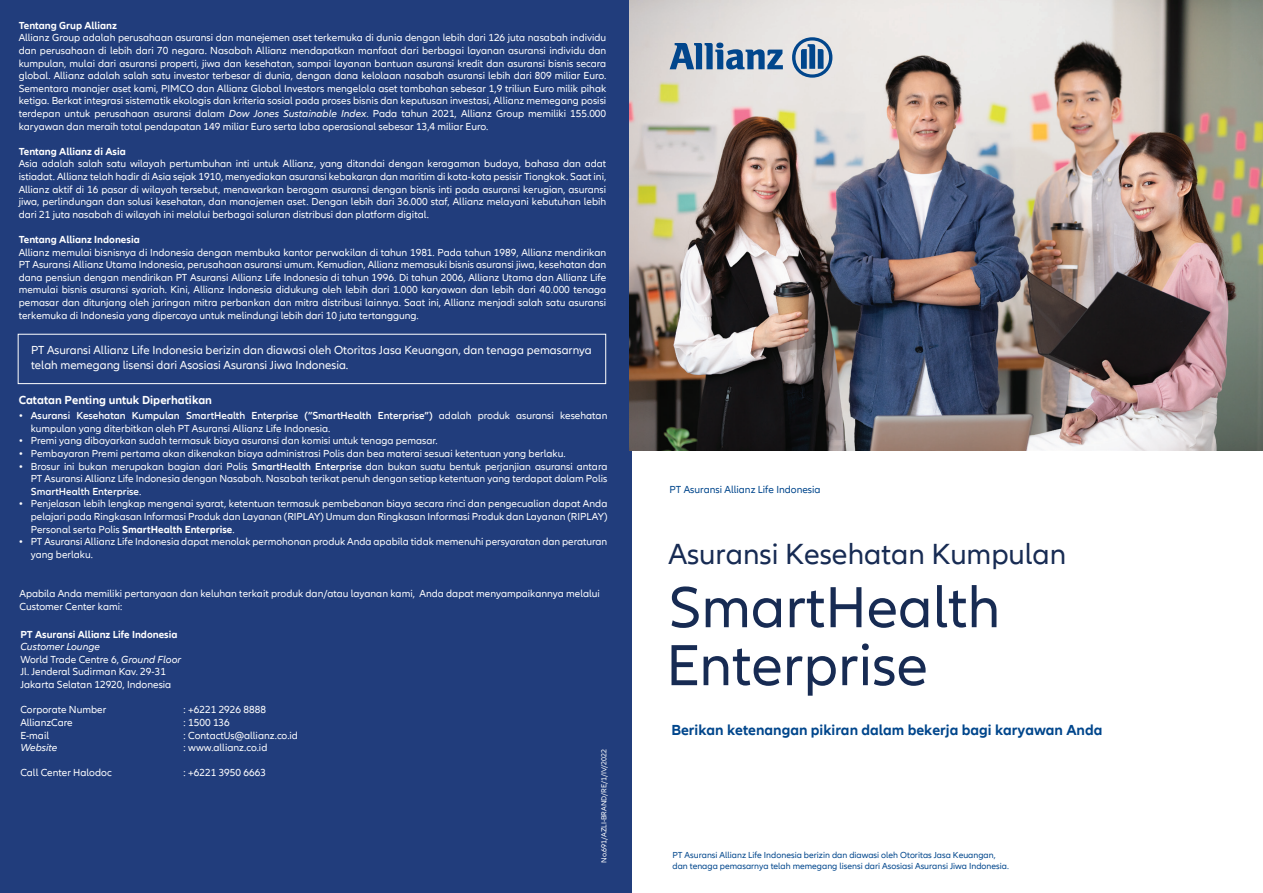
<style>
.page{position:relative;width:1263px;height:893px;background:#fff}
.page>*{position:absolute;margin:0;border:0;box-sizing:border-box;transform-origin:0 0}
.t1{font:60px "Allianz Neo";color:#172b53}
.t2{font:30px "Allianz Neo";color:#172b53}
.t3{font:700 15px "Allianz Neo";color:#01468c}
.t4{font:12px/14.4px "Allianz Neo";color:#fff}
.t5{font:700 12px "Allianz Neo";color:#fff}
.t6{font:10.5px/12.6px "Allianz Neo";color:#fff;text-align:justify}
.t7{font:700 10.5px "Allianz Neo";color:#fff}
.t8{font:10.5px "Allianz Neo";color:#01468c}
.t9{font:italic 10.5px "Allianz Neo";color:#fff}
.t10{font:600 10.5px/12.6px "Allianz Neo";color:#fff;text-align:justify}
.t11{font:9px/10.8px "Allianz Neo";color:#01468c}
.t12{font:7.5px "Allianz Neo";letter-spacing:-.01em;color:#fff}
.s1{font-style:italic}
.s2{font-weight:600}
.s3{font-weight:700}
</style>
<div class="page">
<div style="left:0;top:0;width:631px;height:893px;background:#213d7c"></div>
<div style="left:18px;top:334px;width:588px;height:50px;border:1px solid #fff"></div>
<img style="left:630px;top:0;width:633px;height:450px">
<svg style="left:670px;top:43px;width:113px;height:26px;background:#6c8eb2"></svg>
<svg style="left:792px;top:37px;width:40px;height:41px;background:#7d9bba"></svg>
<p class="t7" style="left:19px;top:19px;width:100px">Tentang Grup Allianz</p>
<p class="t6" style="left:19px;top:32px;width:589px">Allianz Group adalah perusahaan asuransi dan manejemen aset terkemuka di dunia dengan lebih dari 126 juta nasabah individu dan perusahaan di lebih dari 70 negara. Nasabah Allianz mendapatkan manfaat dari berbagai layanan asuransi individu dan kumpulan, mulai dari asuransi properti, jiwa dan kesehatan, sampai layanan bantuan asuransi kredit dan asuransi bisnis secara global. Allianz adalah salah satu investor terbesar di dunia, dengan dana kelolaan nasabah asuransi lebih dari 809 miliar Euro.<br>Sementara manajer aset kami, PIMCO dan Allianz Global Investors mengelola aset tambahan sebesar 1,9 triliun Euro milik pihak ketiga. Berkat integrasi sistematik ekologis dan kriteria sosial pada proses bisnis dan keputusan investasi, Allianz memegang posisi terdepan untuk perusahaan asuransi dalam <span class="s1">Dow Jones Sustainable Index</span>. Pada tahun 2021, Allianz Group memiliki 155.000 karyawan dan meraih total pendapatan 149 miliar Euro serta laba operasional sebesar 13,4 miliar Euro.</p>
<p class="t7" style="left:19px;top:145px;width:109px">Tentang Allianz di Asia</p>
<p class="t6" style="left:19px;top:158px;width:589px">Asia adalah salah satu wilayah pertumbuhan inti untuk Allianz, yang ditandai dengan keragaman budaya, bahasa dan adat istiadat. Allianz telah hadir di Asia sejak 1910, menyediakan asuransi kebakaran dan maritim di kota-kota pesisir Tiongkok. Saat ini, Allianz aktif di 16 pasar di wilayah tersebut, menawarkan beragam asuransi dengan bisnis inti pada asuransi kerugian, asuransi jiwa, perlindungan dan solusi kesehatan, dan manajemen aset. Dengan lebih dari 36.000 staf, Allianz melayani kebutuhan lebih dari 21 juta nasabah di wilayah ini melalui berbagai saluran distribusi dan platform digital.</p>
<p class="t7" style="left:19px;top:233px;width:123px">Tentang Allianz Indonesia</p>
<p class="t6" style="left:19px;top:246px;width:589px">Allianz memulai bisnisnya di Indonesia dengan membuka kantor perwakilan di tahun 1981. Pada tahun 1989, Allianz mendirikan PT Asuransi Allianz Utama Indonesia, perusahaan asuransi umum. Kemudian, Allianz memasuki bisnis asuransi jiwa, kesehatan dan dana pensiun dengan mendirikan PT Asuransi Allianz Life Indonesia di tahun 1996. Di tahun 2006, Allianz Utama dan Allianz Life memulai bisnis asuransi syariah. Kini, Allianz Indonesia didukung oleh lebih dari 1.000 karyawan dan lebih dari 40.000 tenaga pemasar dan ditunjang oleh jaringan mitra perbankan dan mitra distribusi lainnya. Saat ini, Allianz menjadi salah satu asuransi terkemuka di Indonesia yang dipercaya untuk melindungi lebih dari 10 juta tertanggung.</p>
<p class="t4" style="left:31px;top:343px;width:562px">PT Asuransi Allianz Life Indonesia berizin dan diawasi oleh Otoritas Jasa Keuangan, dan tenaga pemasarnya telah memegang lisensi dari Asosiasi Asuransi Jiwa Indonesia.</p>
<p class="t5" style="left:19px;top:393px;width:195px">Catatan Penting untuk Diperhatikan</p>
<p class="t6" style="left:31px;top:410px;width:578px;text-align:left"><span class="s2">Asuransi Kesehatan Kumpulan SmartHealth Enterprise (”SmartHealth Enterprise”)</span> adalah produk asuransi kesehatan kumpulan yang diterbitkan oleh PT Asuransi Allianz Life Indonesia.<br>Premi yang dibayarkan sudah termasuk biaya asuransi dan komisi untuk tenaga pemasar.<br>Pembayaran Premi pertama akan dikenakan biaya administrasi Polis dan bea materai sesuai ketentuan yang berlaku.<br>Brosur ini bukan merupakan bagian dari Polis <span class="s2">SmartHealth Enterprise</span> dan bukan suatu bentuk perjanjian asuransi antara PT Asuransi Allianz Life Indonesia dengan Nasabah. Nasabah terikat penuh dengan setiap ketentuan yang terdapat dalam Polis <span class="s2">SmartHealth Enterprise</span>.<br>Penjelasan lebih lengkap mengenai syarat, ketentuan termasuk pembebanan biaya secara rinci dan pengecualian dapat Anda pelajari pada Ringkasan Informasi Produk dan Layanan (RIPLAY) Umum dan Ringkasan Informasi Produk dan Layanan (RIPLAY)<br>Personal serta Polis <span class="s3">SmartHealth Enterprise</span>.<br>PT Asuransi Allianz Life Indonesia dapat menolak permohonan produk Anda apabila tidak memenuhi persyaratan dan peraturan yang berlaku.</p>
<p class="t10" style="left:19px;top:410px;width:6px">•</p>
<p class="t10" style="left:19px;top:435px;width:6px">• • •</p>
<p class="t10" style="left:19px;top:498px;width:6px">•</p>
<p class="t10" style="left:19px;top:536px;width:6px">•</p>
<p class="t6" style="left:19px;top:588px;width:582px">Apabila Anda memiliki pertanyaan dan keluhan terkait produk dan/atau layanan kami, Anda dapat menyampaikannya melalui<br>Customer Center kami:</p>
<p class="t7" style="left:20px;top:628px;width:159px">PT Asuransi Allianz Life Indonesia</p>
<p class="t6" style="left:20px;top:641px;width:162px;text-align:left"><span class="s1">Customer Lounge<br></span>World Trade Centre 6, <span class="s1">Ground Floor<br></span>Jl. Jenderal Sudirman Kav. 29-31<br>Jakarta Selatan 12920, Indonesia</p>
<p class="t6" style="left:20px;top:704px;width:87px">Corporate Number</p>
<p class="t6" style="left:184px;top:704px;width:84px">: +6221 2926 8888</p>
<p class="t6" style="left:20px;top:716px;width:54px">AllianzCare</p>
<p class="t6" style="left:184px;top:716px;width:48px">: 1500 136</p>
<p class="t6" style="left:20px;top:729px;width:30px">E-mail</p>
<p class="t6" style="left:184px;top:729px;width:116px">: ContactUs@allianz.co.id</p>
<p class="t9" style="left:20px;top:742px;width:39px">Website</p>
<p class="t6" style="left:184px;top:742px;width:85px">: www.allianz.co.id</p>
<p class="t6" style="left:20px;top:767px;width:93px">Call Center Halodoc</p>
<p class="t6" style="left:184px;top:767px;width:84px">: +6221 3950 6663</p>
<p class="t12" style="left:600px;top:863px;width:115px;rotate:-90deg">No.691/AZLI-BRAND/RE/1/IV/2022</p>
<p class="t8" style="left:670px;top:483px;width:152px">PT Asuransi Allianz Life Indonesia</p>
<h2 class="t2" style="left:668px;top:537px;width:399px">Asuransi Kesehatan Kumpulan</h2>
<h1 class="t1" style="left:668px;top:573px;width:333px">SmartHealth</h1>
<h1 class="t1" style="left:666px;top:631px;width:263px">Enterprise</h1>
<h3 class="t3" style="left:671px;top:721px;width:433px">Berikan ketenangan pikiran dalam bekerja bagi karyawan Anda</h3>
<p class="t11" style="left:672px;top:850px;width:338px">PT Asuransi Allianz Life Indonesia berizin dan diawasi oleh Otoritas Jasa Keuangan, dan tenaga pemasarnya telah memegang lisensi dari Asosiasi Asuransi Jiwa Indonesia.</p>
</div>
